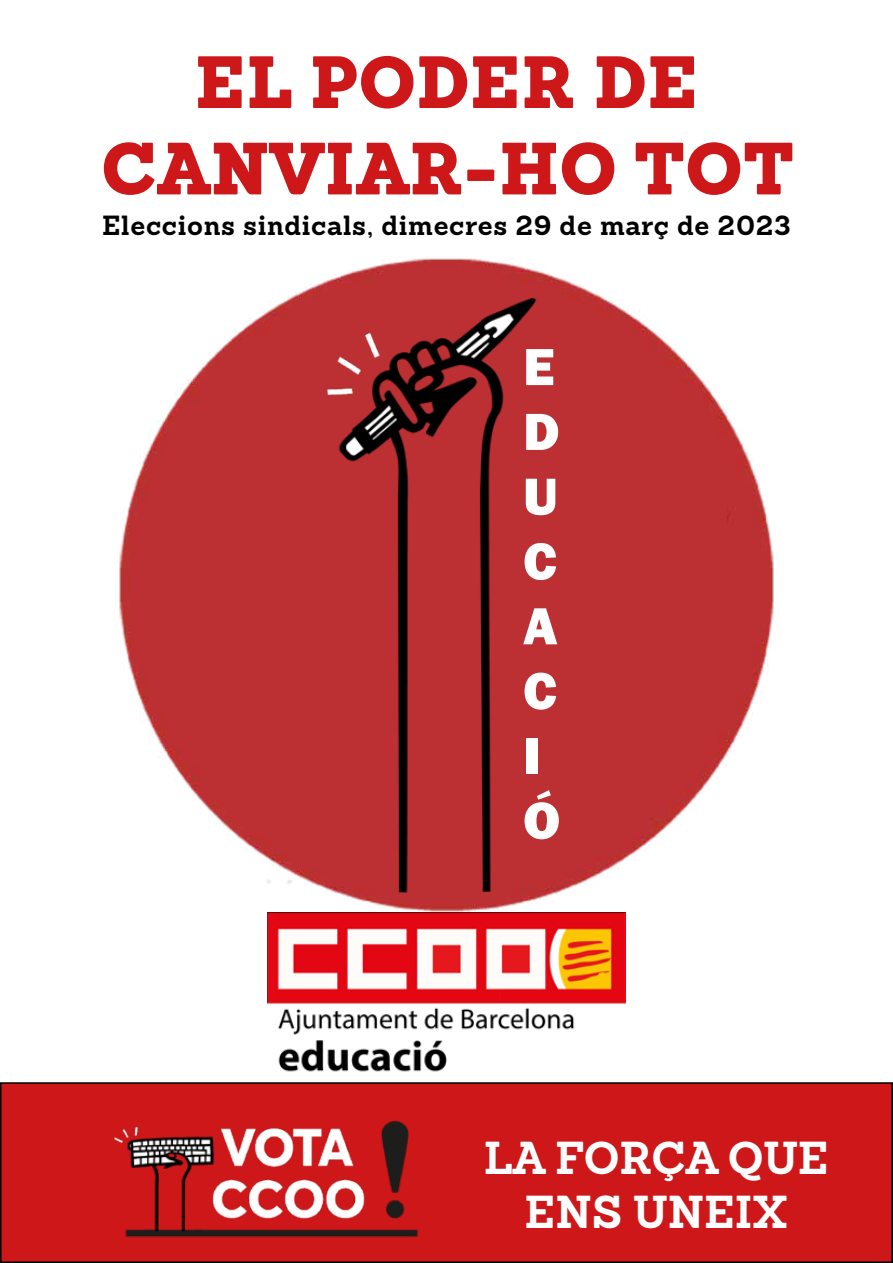
<style>
.page{position:relative;width:893px;height:1263px;background:#fff}
.page>*{position:absolute;margin:0;border:0;box-sizing:border-box;transform-origin:0 0}
.t1{font:900 72px/86.4px "Sanchez";letter-spacing:.01em;color:#cd1719;text-align:center}
.t2{font:800 54px/64.8px "Franklin Gothic";color:#fff}
.t3{font:700 45px/54px "Sanchez";color:#fff;text-align:center}
.t4{font:700 27px "Sanchez";letter-spacing:.025em;color:#000}
</style>
<div class="page">
<img style="left:119px;top:324px;width:655px;height:522px">
<div style="left:1px;top:1083px;width:891px;height:179px;background:#cd1719"></div>
<div style="left:0;top:1082px;width:893px;height:181px;border:2px solid #000"></div>
<img style="left:249px;top:258px;width:395px;height:654px">
<img style="left:267px;top:912px;width:359px;height:160px">
<img style="left:114px;top:1121px;width:304px;height:117px">
<h1 class="t1" style="left:101px;top:39px;width:694px">EL PODER DE<br>CANVIAR-HO TOT</h1>
<p class="t4" style="left:102px;top:207px;width:690px">Eleccions sindicals, dimecres 29 de març de 2023</p>
<h2 class="t2" style="left:523px;top:334px;width:39px">E<br>D<br>U<br>C<br>A<br>C<br>I<br>Ó</h2>
<h3 class="t3" style="left:484px;top:1130px;width:347px">LA FORÇA QUE<br>ENS UNEIX</h3>
</div>
